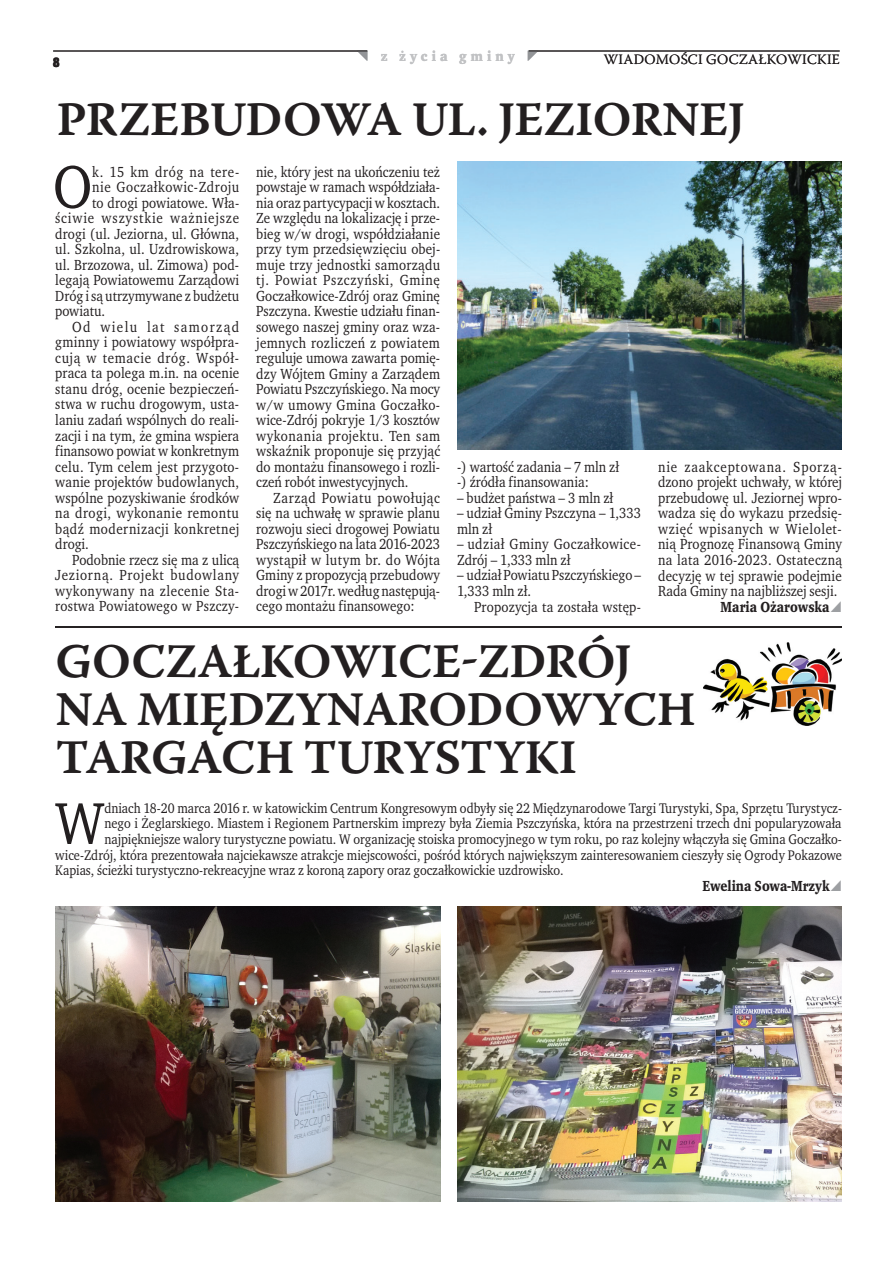
<style>
.page{position:relative;width:893px;height:1263px;background:#fff}
.page>*{position:absolute;margin:0;border:0;box-sizing:border-box;transform-origin:0 0}
.t1{font:61.2px "Wro Text";color:#231f20;scale:.93 1}
.t2{font:60.45px "Wro Text";color:#231f20;scale:.93 1}
.t3{font:48px/48px "Warnock Pro Semibold Capt";letter-spacing:-.02em;color:#231f20}
.t4{font:15px/15.6px "Wro Text";letter-spacing:.01em;color:#231f20;text-align:justify;scale:.93 1}
.t5{font:15px "Wro Text";letter-spacing:.035em;color:#231f20;scale:.93 1}
.t6{font:15px/15.5px "Wro Text";letter-spacing:.03em;color:#231f20;scale:.93 1}
.t7{font:15px "Wro Text";letter-spacing:.045em;color:#231f20;scale:.93 1}
.t8{font:700 15px "Wro Text";color:#231f20;scale:.93 1}
.t9{font:15px "Wro Text";letter-spacing:.06em;color:#231f20;scale:.93 1}
.t10{font:15px "Wro Text";letter-spacing:.05em;color:#231f20;scale:.93 1}
.t11{font:15px "Wro Text";letter-spacing:.04em;color:#231f20;scale:.93 1}
.t12{font:15px "Wro Text";letter-spacing:.1em;color:#231f20;scale:.93 1}
.t13{font:14.25px "Wro Text";color:#231f20;scale:.93 1}
.t14{font:300 14.25px "Warnock Pro";letter-spacing:.02em;color:#231f20}
.t15{font:700 14.25px "Wro Text";letter-spacing:.29em;color:#c1c2c4}
.t16{font:700 14.25px "Wro Head";color:#231f20}
</style>
<div class="page">
<hr style="left:53px;top:51px;width:314px;height:1px;background:#231f20">
<hr style="left:529px;top:51px;width:311px;height:1px;background:#231f20">
<img style="left:457px;top:161px;width:385px;height:289px">
<img style="left:55px;top:626px;width:787px;height:1px">
<hr style="left:55px;top:627px;width:787px;height:1px;background:#231f20">
<img style="left:457px;top:906px;width:385px;height:295px">
<img style="left:55px;top:906px;width:385px;height:295px">
<img style="left:704px;top:642px;width:138px;height:84px">
<p class="t16" style="left:53px;top:53px;width:8px">8</p>
<p class="t15" style="left:381px;top:47px;width:135px">z życia gminy</p>
<p class="t14" style="left:604px;top:51px;width:237px">WIADOMOŚCI GOCZAŁKOWICKIE</p>
<h3 class="t3" style="left:57px;top:94px;width:690px">PRZEBUDOWA UL. JEZIORNEJ</h3>
<h1 class="t1" style="left:53px;top:148px;width:44px">O</h1>
<p class="t7" style="left:92px;top:162px;width:160px">k. 15 km dróg na tere-</p>
<p class="t11" style="left:92px;top:178px;width:160px">nie Goczałkowic-Zdroju</p>
<p class="t4" style="left:92px;top:195px;width:160px">to drogi powiatowe. Wła-</p>
<p class="t9" style="left:55px;top:209px;width:199px">ściwie wszystkie ważniejsze</p>
<p class="t4" style="left:55px;top:226px;width:199px">drogi (ul. Jeziorna, ul. Główna,</p>
<p class="t4" style="left:55px;top:241px;width:199px">ul. Szkolna, ul. Uzdrowiskowa,</p>
<p class="t4" style="left:55px;top:257px;width:199px">ul. Brzozowa, ul. Zimowa) pod-</p>
<p class="t4" style="left:55px;top:272px;width:199px">legają Powiatowemu Zarządowi</p>
<p class="t4" style="left:55px;top:288px;width:199px">Dróg i są utrzymywane z budżetu</p>
<p class="t4" style="left:55px;top:303px;width:55px">powiatu.</p>
<p class="t12" style="left:72px;top:317px;width:181px">Od wielu lat samorząd</p>
<p class="t4" style="left:55px;top:334px;width:199px">gminny i powiatowy współpra-</p>
<p class="t7" style="left:55px;top:348px;width:199px">cują w temacie dróg. Współ-</p>
<p class="t4" style="left:55px;top:365px;width:199px">praca ta polega m.in. na ocenie</p>
<p class="t4" style="left:55px;top:381px;width:199px">stanu dróg, ocenie bezpieczeń-</p>
<p class="t4" style="left:55px;top:397px;width:199px">stwa w ruchu drogowym, usta-</p>
<p class="t4" style="left:55px;top:412px;width:199px">laniu zadań wspólnych do reali-</p>
<p class="t4" style="left:55px;top:428px;width:199px">zacji i na tym, że gmina wspiera</p>
<p class="t4" style="left:55px;top:443px;width:199px">finansowo powiat w konkretnym</p>
<p class="t4" style="left:55px;top:459px;width:199px">celu. Tym celem jest przygoto-</p>
<p class="t4" style="left:55px;top:474px;width:199px">wanie projektów budowlanych,</p>
<p class="t4" style="left:55px;top:490px;width:199px">wspólne pozyskiwanie środków</p>
<p class="t5" style="left:55px;top:504px;width:199px">na drogi, wykonanie remontu</p>
<p class="t5" style="left:55px;top:519px;width:199px">bądź modernizacji konkretnej</p>
<p class="t4" style="left:55px;top:536px;width:38px">drogi.</p>
<p class="t4" style="left:72px;top:552px;width:181px">Podobnie rzecz się ma z ulicą</p>
<p class="t10" style="left:55px;top:566px;width:199px">Jeziorną. Projekt budowlany</p>
<p class="t5" style="left:55px;top:581px;width:199px">wykonywany na zlecenie Sta-</p>
<p class="t4" style="left:55px;top:598px;width:199px">rostwa Powiatowego w Pszczy-</p>
<p class="t4" style="left:256px;top:164px;width:199px">nie, który jest na ukończeniu też powstaje w ramach współdziała&shy;nia oraz partycypacji w kosztach.<br>Ze względu na lokalizację i prze&shy;bieg w/w drogi, współdziałanie przy tym przedsięwzięciu obej&shy;muje trzy jednostki samorządu tj. Powiat Pszczyński, Gminę Goczałkowice-Zdrój oraz Gminę Pszczyna. Kwestie udziału finan&shy;sowego naszej gminy oraz wza&shy;jemnych rozliczeń z powiatem reguluje umowa zawarta pomię&shy;dzy Wójtem Gminy a Zarządem Powiatu Pszczyńskiego. Na mocy w/w umowy Gmina Goczałko&shy;wice-Zdrój pokryje 1/3 kosztów wykonania projektu. Ten sam wskaźnik proponuje się przyjąć do montażu finansowego i rozli&shy;czeń robót inwestycyjnych.</p>
<p class="t4" style="left:256px;top:490px;width:199px;text-indent:17px">Zarząd Powiatu powołując się na uchwałę w sprawie planu rozwoju sieci drogowej Powiatu Pszczyńskiego na lata 2016-2023 wystąpił w lutym br. do Wójta Gminy z propozycją przebudowy drogi w 2017r. według następują&shy;cego montażu finansowego:</p>
<p class="t4" style="left:457px;top:459px;width:176px">-) wartość zadania – 7 mln zł -) źródła finansowania:</p>
<p class="t4" style="left:457px;top:490px;width:169px">– budżet państwa – 3 mln zł</p>
<p class="t4" style="left:457px;top:505px;width:199px">– udział Gminy Pszczyna – 1,333 mln zł</p>
<p class="t6" style="left:457px;top:537px;width:199px">– udział Gminy Goczałkowice-<br>Zdrój – 1,333 mln zł</p>
<p class="t4" style="left:457px;top:567px;width:199px">– udział Powiatu Pszczyńskiego –<br>1,333 mln zł.</p>
<p class="t4" style="left:474px;top:599px;width:181px">Propozycja ta została wstęp-</p>
<p class="t4" style="left:658px;top:459px;width:199px">nie zaakceptowana. Sporzą&shy;dzono projekt uchwały, w której przebudowę ul. Jeziornej wpro&shy;wadza się do wykazu przedsię&shy;wzięć wpisanych w Wielolet&shy;nią Prognozę Finansową Gminy na lata 2016-2023. Ostateczną decyzję w tej sprawie podejmie Rada Gminy na najbliższej sesji.</p>
<p class="t8" style="left:721px;top:597px;width:119px">Maria Ożarowska</p>
<h3 class="t3" style="left:56px;top:637px;width:642px">GOCZAŁKOWICE-ZDRÓJ<br>NA MIĘDZYNARODOWYCH<br>TARGACH TURYSTYKI</h3>
<h2 class="t2" style="left:55px;top:785px;width:54px">W</h2>
<p class="t13" style="left:104px;top:799px;width:795px">dniach 18-20 marca 2016 r. w katowickim Centrum Kongresowym odbyły się 22 Międzynarodowe Targi Turystyki, Spa, Sprzętu Turystycz-</p>
<p class="t13" style="left:104px;top:815px;width:794px">nego i Żeglarskiego. Miastem i Regionem Partnerskim imprezy była Ziemia Pszczyńska, która na przestrzeni trzech dni popularyzowała</p>
<p class="t13" style="left:104px;top:830px;width:795px">najpiękniejsze walory turystyczne powiatu. W organizację stoiska promocyjnego w tym roku, po raz kolejny włączyła się Gmina Goczałko-</p>
<p class="t13" style="left:55px;top:846px;width:847px">wice-Zdrój, która prezentowała najciekawsze atrakcje miejscowości, pośród których największym zainteresowaniem cieszyły się Ogrody Pokazowe</p>
<p class="t13" style="left:55px;top:861px;width:548px">Kapias, ścieżki turystyczno-rekreacyjne wraz z koroną zapory oraz goczałkowickie uzdrowisko.</p>
<p class="t8" style="left:702px;top:876px;width:138px">Ewelina Sowa-Mrzyk</p>
</div>
